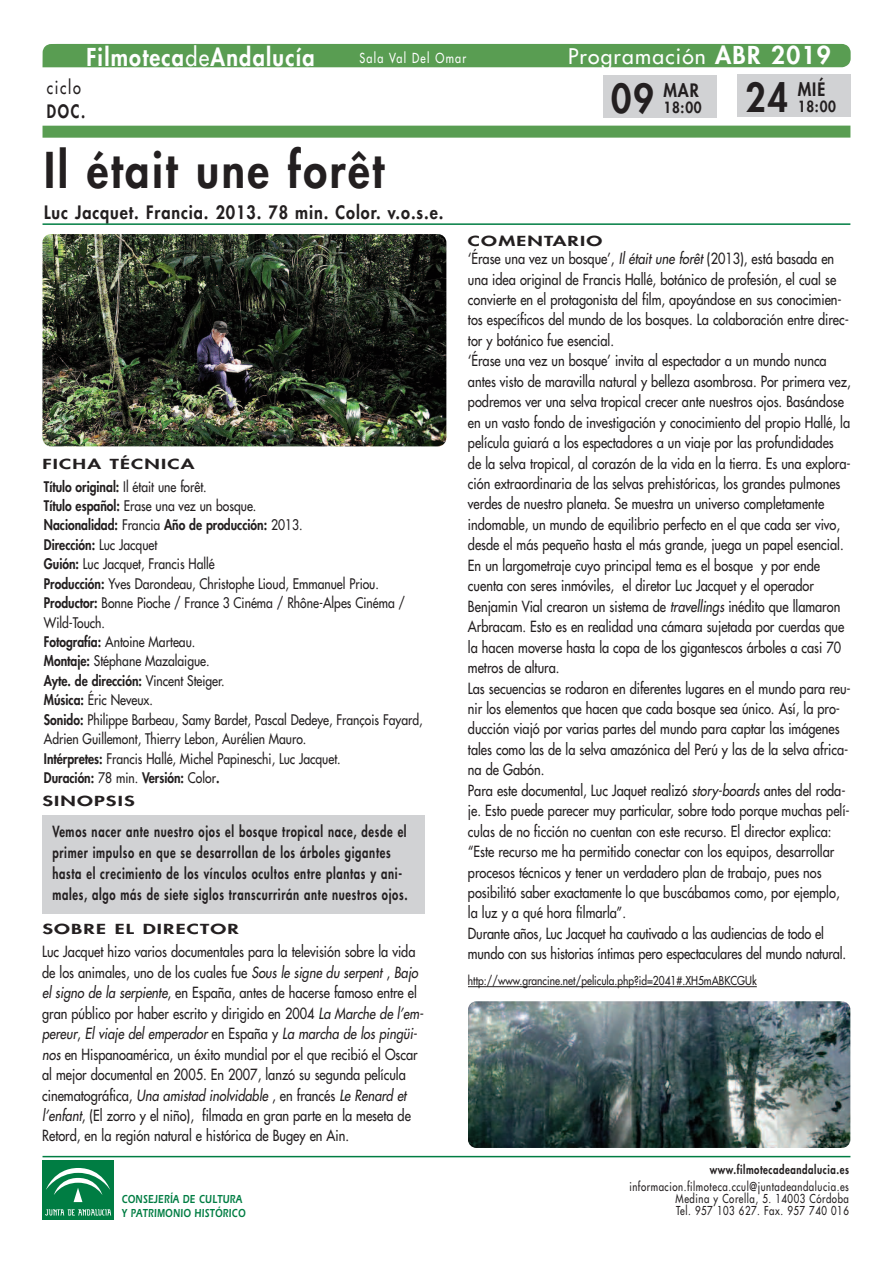
<style>
.page{position:relative;width:893px;height:1263px;background:#fff}
.page>*{position:absolute;margin:0;border:0;box-sizing:border-box;transform-origin:0 0}
.t1{font:800 48px "Futura LT";letter-spacing:.06em;color:#231f20;scale:.9 1}
.t2{font:800 39px "Futura LT";color:#231f20;scale:.9 1}
.t3{font:800 24px "Futura LT";letter-spacing:.06em;color:#fff;scale:.9 1}
.t4{font:21px "Futura LT";letter-spacing:.06em;color:#fff}
.t5{font:800 18px "Futura LT";letter-spacing:.06em;color:#231f20;scale:.9 1}
.t6{font:18px "Futura LT";letter-spacing:.115em;color:#231f20;scale:.8 1}
.t7{font:800 18px "Futura LT";letter-spacing:.06em;color:#231f20;scale:.8 1}
.t8{font:15px/20.4px "Futura LT";color:#231f20;scale:.85 1}
.t9{font:800 15px/21px "Futura LT";letter-spacing:.06em;color:#231f20;scale:.75 1}
.t10{font:800 15px "Futura LT";letter-spacing:.06em;color:#231f20;scale:.9 1}
.t11{font:14.25px/19.5px "Futura LT";color:#231f20;scale:.85 1}
.t12{font:800 13.5px "Futura LT";letter-spacing:.06em;color:#231f20;scale:1.5 1}
.t13{font:13.5px "Futura LT";letter-spacing:.115em;color:#fff;scale:.8 1}
.t14{font:12px/12px "Futura LT";letter-spacing:.06em;color:#231f20;text-align:justify;scale:.8 1}
.t15{font:12px "Futura LT";color:#231f20;scale:.85 1}
.t16{font:12px/14.4px "Erie Black Plain";letter-spacing:.03em;color:#007d43;scale:.75 1}
.t17{font:800 12px "Futura LT";letter-spacing:.06em;color:#231f20;scale:.8 1}
.s1{font-weight:400}
.s2{font-weight:800;font-size:24px}
.s3{font-weight:800}
.s4{font-style:italic}
</style>
<div class="page">
<img style="left:42px;top:234px;width:404px;height:212px;border-radius:9px">
<img style="left:468px;top:1001px;width:382px;height:147px;border-radius:9px">
<div style="left:43px;top:44px;width:808px;height:23px;background:#599d52"></div>
<div style="left:43px;top:126px;width:807px;height:12px;background:#599d52"></div>
<div style="left:42px;top:815px;width:383px;height:99px;background:#d1d2d4"></div>
<hr style="left:43px;top:223px;width:807px;height:2px;background:#007d43">
<hr style="left:468px;top:986px;width:289px;height:1px;background:#231f20">
<hr style="left:43px;top:1156px;width:807px;height:1px;background:#007d43">
<div style="left:43px;top:1160px;width:71px;height:60px;background:#007d43"></div>
<svg style="left:45px;top:1209px;width:66px;height:6px"></svg>
<svg style="left:46px;top:1168px;width:64px;height:35px"></svg>
<div style="left:737px;top:74px;width:114px;height:43px;background:#d1d2d4"></div>
<div style="left:603px;top:75px;width:113px;height:43px;background:#d1d2d4"></div>
<h3 class="t3" style="left:86px;top:42px;width:255px">Filmoteca<span class="s1">de</span>Andalucía</h3>
<h3 class="t4" style="left:568px;top:43px;width:264px">Programación <span class="s2">ABR 2019</span></h3>
<p class="t13" style="left:359px;top:49px;width:135px">Sala Val Del Omar</p>
<p class="t6" style="left:47px;top:76px;width:44px">ciclo</p>
<p class="t7" style="left:47px;top:100px;width:49px">DOC.</p>
<h1 class="t1" style="left:44px;top:138px;width:379px">Il était une forêt</h1>
<p class="t5" style="left:44px;top:201px;width:445px">Luc Jacquet. Francia. 2013. 78 min. Color. v.o.s.e.</p>
<p class="t12" style="left:42px;top:455px;width:103px">FICHA TÉCNICA</p>
<p class="t11" style="left:44px;top:476px;width:447px"><span class="s3">Título original:</span> Il était une forêt.<br><span class="s3">Título español:</span> Erase una vez un bosque.<br><span class="s3">Nacionalidad:</span> Francia <span class="s3">Año de producción:</span> 2013.<br><span class="s3">Dirección:</span> Luc Jacquet<br><span class="s3">Guión:</span> Luc Jacquet, Francis Hallé<br><span class="s3">Producción:</span> Yves Darondeau, Christophe Lioud, Emmanuel Priou.<br><span class="s3">Productor:</span> Bonne Pioche / France 3 Cinéma / Rhône-Alpes Cinéma / Wild-Touch.<br><span class="s3">Fotografía:</span> Antoine Marteau.<br><span class="s3">Montaje:</span> Stéphane Mazalaigue.<br><span class="s3">Ayte. de dirección:</span> Vincent Steiger.<br><span class="s3">Música:</span> Éric Neveux.<br><span class="s3">Sonido:</span> Philippe Barbeau, Samy Bardet, Pascal Dedeye, François Fayard, Adrien Guillemont, Thierry Lebon, Aurélien Mauro.<br><span class="s3">Intérpretes:</span> Francis Hallé, Michel Papineschi, Luc Jacquet.<br><span class="s3">Duración:</span> 78 min. <span class="s3">Versión:</span> Color<span class="s3">.</span></p>
<p class="t12" style="left:42px;top:792px;width:63px">SINOPSIS</p>
<p class="t9" style="left:52px;top:821px;width:475px">Vemos nacer ante nuestro ojos el bosque tropical nace, desde el primer impulso en que se desarrollan de los árboles gigantes hasta el crecimiento de los vínculos ocultos entre plantas y ani&shy;males, algo más de siete siglos transcurrirán ante nuestros ojos.</p>
<p class="t12" style="left:42px;top:920px;width:132px">SOBRE EL DIRECTOR</p>
<p class="t8" style="left:42px;top:941px;width:449px">Luc Jacquet hizo varios documentales para la televisión sobre la vida de los animales, uno de los cuales fue <span class="s4">Sous le signe du serpent</span> , <span class="s4">Bajo el signo de la serpiente</span>, en España, antes de hacerse famoso entre el gran público por haber escrito y dirigido en 2004 <span class="s4">La Marche de l’em&shy;pereur</span>, <span class="s4">El viaje del emperador</span> en España y <span class="s4">La marcha de los pingüi&shy;nos</span> en Hispanoamérica, un éxito mundial por el que recibió el Oscar al mejor documental en 2005. En 2007, lanzó su segunda película cinematográfica, <span class="s4">Una amistad inolvidable</span> , en francés <span class="s4">Le Renard et l’enfant</span>, (El zorro y el niño), filmada en gran parte en la meseta de Retord, en la región natural e histórica de Bugey en Ain.</p>
<p class="t16" style="left:122px;top:1191px;width:167px">CONSEJERÍA DE CULTURA<br>Y PATRIMONIO HISTÓRICO</p>
<h2 class="t2" style="left:611px;top:72px;width:49px">09</h2>
<p class="t5" style="left:663px;top:78px;width:41px">MAR</p>
<p class="t10" style="left:663px;top:97px;width:44px">18:00</p>
<h2 class="t2" style="left:746px;top:72px;width:49px">24</h2>
<p class="t5" style="left:798px;top:77px;width:32px">MIÉ</p>
<p class="t10" style="left:798px;top:96px;width:44px">18:00</p>
<p class="t12" style="left:468px;top:232px;width:91px">COMENTARIO</p>
<p class="t8" style="left:468px;top:248px;width:452px">‘Érase una vez un bosque’, <span class="s4">Il était une forêt</span> (2013), está basada en una idea original de Francis Hallé, botánico de profesión, el cual se convierte en el protagonista del film, apoyándose en sus conocimien&shy;tos específicos del mundo de los bosques. La colaboración entre direc&shy;tor y botánico fue esencial.<br>‘Érase una vez un bosque’ invita al espectador a un mundo nunca antes visto de maravilla natural y belleza asombrosa. Por primera vez, podremos ver una selva tropical crecer ante nuestros ojos. Basándose en un vasto fondo de investigación y conocimiento del propio Hallé, la película guiará a los espectadores a un viaje por las profundidades de la selva tropical, al corazón de la vida en la tierra. Es una explora&shy;ción extraordinaria de las selvas prehistóricas, los grandes pulmones verdes de nuestro planeta. Se muestra un universo completamente indomable, un mundo de equilibrio perfecto en el que cada ser vivo, desde el más pequeño hasta el más grande, juega un papel esencial.<br>En un largometraje cuyo principal tema es el bosque y por ende cuenta con seres inmóviles, el diretor Luc Jacquet y el operador Benjamin Vial crearon un sistema de <span class="s4">travellings</span> inédito que llamaron Arbracam. Esto es en realidad una cámara sujetada por cuerdas que la hacen moverse hasta la copa de los gigantescos árboles a casi 70 metros de altura.<br>Las secuencias se rodaron en diferentes lugares en el mundo para reu&shy;nir los elementos que hacen que cada bosque sea único. Así, la pro&shy;ducción viajó por varias partes del mundo para captar las imágenes tales como las de la selva amazónica del Perú y las de la selva africa&shy;na de Gabón.<br>Para este documental, Luc Jaquet realizó <span class="s4">story-boards</span> antes del roda&shy;je. Esto puede parecer muy particular, sobre todo porque muchas pelí&shy;culas de no ficción no cuentan con este recurso. El director explica: “Este recurso me ha permitido conectar con los equipos, desarrollar procesos técnicos y tener un verdadero plan de trabajo, pues nos posibilitó saber exactamente lo que buscábamos como, por ejemplo, la luz y a qué hora filmarla”.<br>Durante años, Luc Jacquet ha cautivado a las audiencias de todo el mundo con sus historias íntimas pero espectaculares del mundo natural.</p>
<p class="t15" style="left:468px;top:972px;width:341px">http://www.grancine.net/pelicula.php?id=2041#.XH5mABKCGUk</p>
<p class="t17" style="left:710px;top:1162px;width:176px">www.filmotecadeandalucia.es</p>
<p class="t14" style="left:676px;top:1180px;width:218px;text-indent:-46px">informacion.filmoteca.ccul@juntadeandalucia.es Medina y Corella, 5. 14003 Córdoba Tel. 957 103 627. Fax. 957 740 016</p>
</div>
